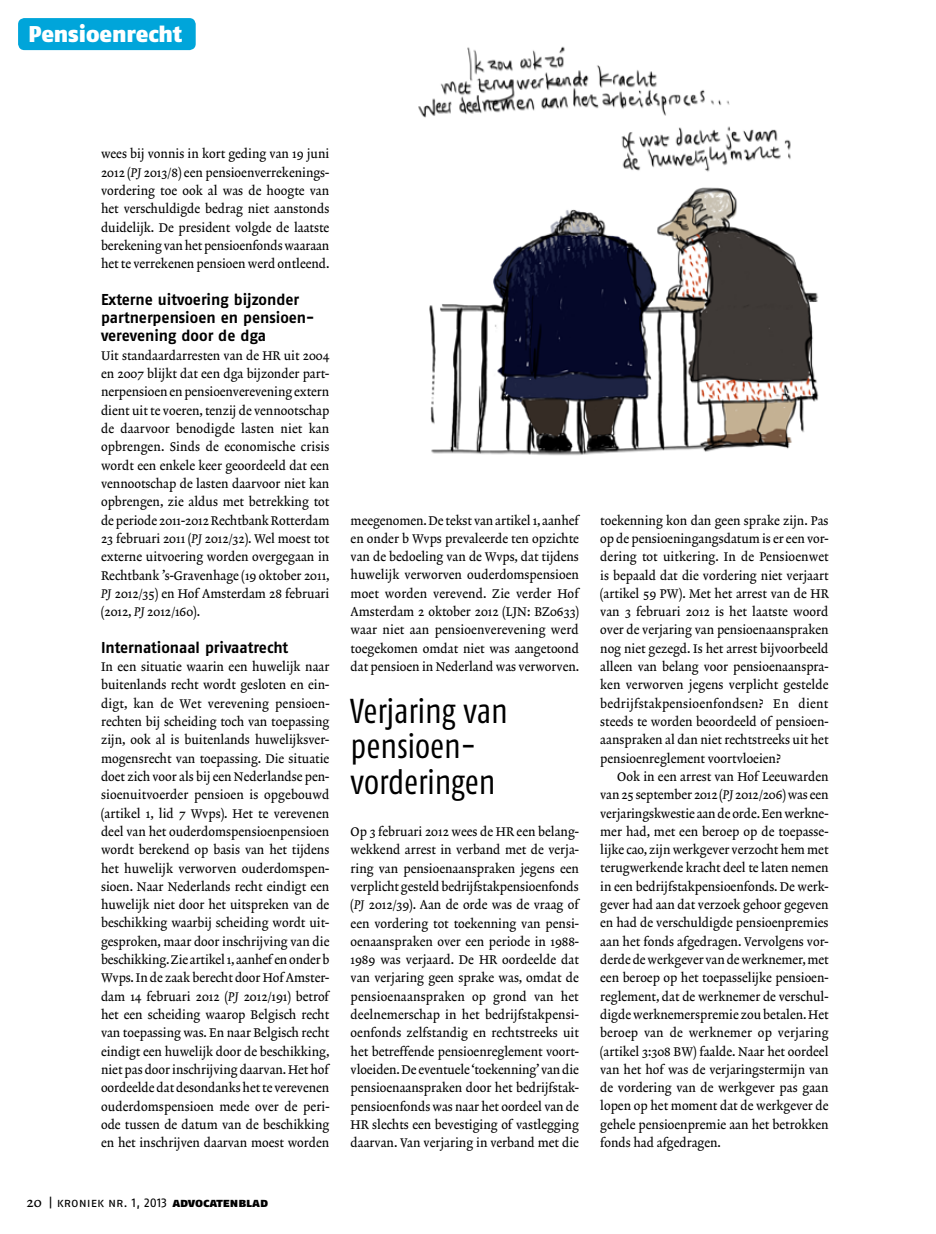
<style>
.page{position:relative;width:936px;height:1234px;background:#fff}
.page>*{position:absolute;margin:0;border:0;box-sizing:border-box;transform-origin:0 0}
.t1{font:34.5px/35.2px "Fago Co Regular Lf";letter-spacing:-.005em;color:#000;scale:.96 1}
.t2{font:22.8px "Fago No Black Lf";letter-spacing:-.005em;color:#fff}
.t3{font:15.75px/18.3px "Fago No Bold Lf";letter-spacing:-.005em;color:#000;scale:.96 1}
.t4{font:12.75px/18.3px "Lexicon No 2 Roman A Txt";color:#000;text-align:justify;scale:.96 1}
.t5{font:12.75px "Fago No Regular Lf Caps";color:#000}
.s1{font-family:"Lexicon No 2 Italic A Txt"}
.s2{font-family:"Lexicon No 2 Roman A Txt";font-size:14.25px}
.s3{font-family:"Fago No Black Lf Caps"}
</style>
<div class="page">
<img style="left:418px;top:46px;width:401px;height:410px">
<div style="left:18px;top:18px;width:178px;height:32px;background:#00a5da;border-radius:6px"></div>
<h2 class="t2" style="left:28px;top:20px;width:155px">Pensioenrecht</h2>
<p class="t4" style="left:101px;top:145px;width:239px">wees bij vonnis in kort geding van 19 juni 2012 (<span class="s1">PJ</span> 2013/8) een pensioenverrekenings&shy;vordering toe ook al was de hoogte van het verschuldigde bedrag niet aanstonds duidelijk. De president volgde de laatste berekening van het pensioenfonds waaraan het te verrekenen pensioen werd ontleend.</p>
<p class="t3" style="left:101px;top:290px;width:224px">Externe uitvoering bijzonder partnerpensioen en pensioen&shy;verevening door de dga</p>
<p class="t4" style="left:101px;top:347px;width:239px">Uit standaardarresten van de HR uit 2004 en 2007 blijkt dat een dga bijzonder part&shy;nerpensioen en pensioenverevening extern dient uit te voeren, tenzij de vennootschap de daarvoor benodigde lasten niet kan opbrengen. Sinds de economische crisis wordt een enkele keer geoordeeld dat een vennootschap de lasten daarvoor niet kan opbrengen, zie aldus met betrekking tot de periode 2011-2012 Rechtbank Rotterdam 23 februari 2011 (<span class="s1">PJ</span> 2012/32). Wel moest tot externe uitvoering worden overgegaan in Rechtbank ’s-Gravenhage (19 oktober 2011, <span class="s1">PJ</span> 2012/35) en Hof Amsterdam 28 februari (2012, <span class="s1">PJ</span> 2012/160).</p>
<p class="t3" style="left:101px;top:637px;width:196px">Internationaal privaatrecht</p>
<p class="t4" style="left:101px;top:658px;width:239px">In een situatie waarin een huwelijk naar buitenlands recht wordt gesloten en ein&shy;digt, kan de Wet verevening pensioen&shy;rechten bij scheiding toch van toepassing zijn, ook al is buitenlands huwelijksver&shy;mogensrecht van toepassing. Die situatie doet zich voor als bij een Nederlandse pen&shy;sioenuitvoerder pensioen is opgebouwd (artikel 1, lid 7 Wvps). Het te verevenen deel van het ouderdomspensioenpensioen wordt berekend op basis van het tijdens het huwelijk verworven ouderdomspen&shy;sioen. Naar Nederlands recht eindigt een huwelijk niet door het uitspreken van de beschikking waarbij scheiding wordt uit&shy;gesproken, maar door inschrijving van die beschikking. Zie artikel 1, aanhef en onder b Wvps. In de zaak berecht door Hof Amster&shy;dam 14 februari 2012 (<span class="s1">PJ</span> 2012/191) betrof het een scheiding waarop Belgisch recht van toepassing was. En naar Belgisch recht eindigt een huwelijk door de beschikking, niet pas door inschrijving daarvan. Het hof oordeelde dat desondanks het te verevenen ouderdomspensioen mede over de peri&shy;ode tussen de datum van de beschikking en het inschrijven daarvan moest worden</p>
<p class="t5" style="left:27px;top:1194px;width:243px"><span class="s2">20</span> | kroniek nr. 1, 2013 <span class="s3">advocatenblad</span></p>
<p class="t4" style="left:350px;top:511px;width:240px">meegenomen. De tekst van artikel 1, aanhef en onder b Wvps prevaleerde ten opzichte van de bedoeling van de Wvps, dat tijdens huwelijk verworven ouderdomspensioen moet worden verevend. Zie verder Hof Amsterdam 2 oktober 2012 (LJN: BZ0633) waar niet aan pensioenverevening werd toegekomen omdat niet was aangetoond dat pensioen in Nederland was verworven.</p>
<h1 class="t1" style="left:350px;top:693px;width:165px">Verjaring van pensioen&shy;vorderingen</h1>
<p class="t4" style="left:350px;top:822px;width:239px">Op 3 februari 2012 wees de HR een belang&shy;wekkend arrest in verband met de verja&shy;ring van pensioenaanspraken jegens een verplicht gesteld bedrijfstakpensioenfonds (<span class="s1">PJ</span> 2012/39). Aan de orde was de vraag of een vordering tot toekenning van pensi&shy;oenaanspraken over een periode in 1988- 1989 was verjaard. De HR oordeelde dat van verjaring geen sprake was, omdat de pensioenaanspraken op grond van het deelnemerschap in het bedrijfstakpensi&shy;oenfonds zelfstandig en rechtstreeks uit het betreffende pensioenreglement voort&shy;vloeiden. De eventuele ‘toekenning’ van die pensioenaanspraken door het bedrijfstak&shy;pensioenfonds was naar het oordeel van de HR slechts een bevestiging of vastlegging daarvan. Van verjaring in verband met die</p>
<p class="t4" style="left:600px;top:511px;width:240px">toekenning kon dan geen sprake zijn. Pas op de pensioeningangsdatum is er een vor&shy;dering tot uitkering. In de Pensioenwet is bepaald dat die vordering niet verjaart (artikel 59 PW). Met het arrest van de HR van 3 februari 2012 is het laatste woord over de verjaring van pensioenaanspraken nog niet gezegd. Is het arrest bijvoorbeeld alleen van belang voor pensioenaanspra&shy;ken verworven jegens verplicht gestelde bedrijfstakpensioenfondsen? En dient steeds te worden beoordeeld of pensioen&shy;aanspraken al dan niet rechtstreeks uit het pensioenreglement voortvloeien?</p>
<p class="t4" style="left:600px;top:767px;width:239px;text-indent:17px">Ook in een arrest van Hof Leeuwarden van 25 september 2012 (<span class="s1">PJ</span> 2012/206) was een verjaringskwestie aan de orde. Een werkne&shy;mer had, met een beroep op de toepasse&shy;lijke cao, zijn werkgever verzocht hem met terugwerkende kracht deel te laten nemen in een bedrijfstakpensioenfonds. De werk&shy;gever had aan dat verzoek gehoor gegeven en had de verschuldigde pensioenpremies aan het fonds afgedragen. Vervolgens vor&shy;derde de werkgever van de werknemer, met een beroep op het toepasselijke pensioen&shy;reglement, dat de werknemer de verschul&shy;digde werknemerspremie zou betalen. Het beroep van de werknemer op verjaring (artikel 3:308 BW) faalde. Naar het oordeel van het hof was de verjaringstermijn van de vordering van de werkgever pas gaan lopen op het moment dat de werkgever de gehele pensioenpremie aan het betrokken fonds had afgedragen.</p>
</div>
